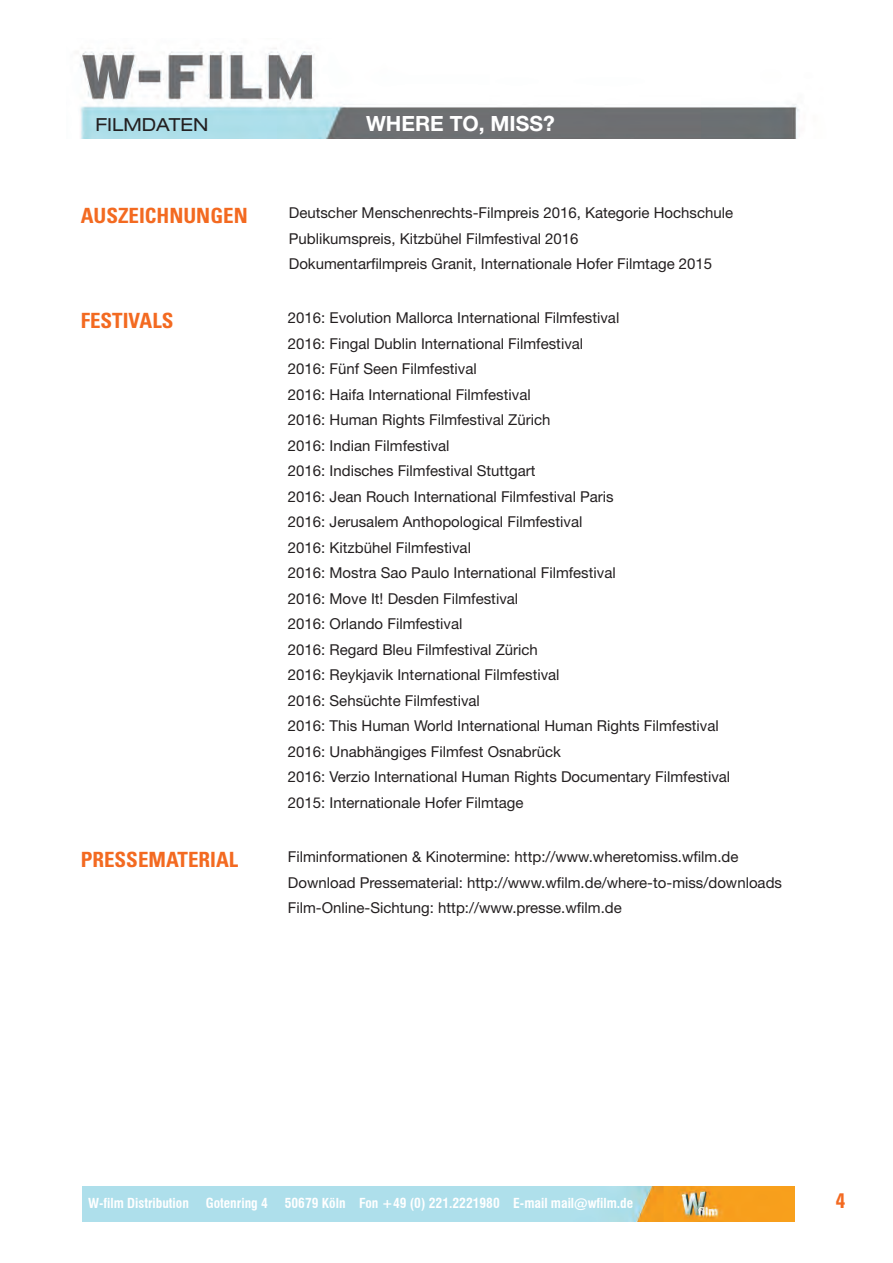
<style>
.page{position:relative;width:893px;height:1263px;background:#fff}
.page>*{position:absolute;margin:0;border:0;box-sizing:border-box;transform-origin:0 0}
.t1{font:700 condensed 21px "Univers LT Std";color:#f36a21}
.t2{font:700 21px "Helvetica Neue";color:#fff}
.t3{font:expanded 18px "Helvetica Neue";color:#231f20}
.t4{font:15px "Helvetica Neue LT Std";color:#231f20}
.t5{font:700 condensed 13.5px "Swiss 721 BT";color:#fff}
</style>
<div class="page">
<img style="left:80px;top:48px;width:719px;height:91px">
<img style="left:83px;top:1186px;width:712px;height:35px">
<p class="t3" style="left:95px;top:113px;width:115px">FILMDATEN</p>
<p class="t2" style="left:366px;top:110px;width:190px">WHERE TO, MISS?</p>
<p class="t1" style="left:81px;top:202px;width:168px">AUSZEICHNUNGEN</p>
<p class="t4" style="left:289px;top:204px;width:446px">Deutscher Menschenrechts-Filmpreis 2016, Kategorie Hochschule</p>
<p class="t4" style="left:289px;top:230px;width:291px">Publikumspreis, Kitzbühel Filmfestival 2016</p>
<p class="t4" style="left:289px;top:255px;width:425px">Dokumentarfilmpreis Granit, Internationale Hofer Filmtage 2015</p>
<p class="t1" style="left:81px;top:307px;width:94px">FESTIVALS</p>
<p class="t4" style="left:288px;top:309px;width:333px">2016: Evolution Mallorca International Filmfestival</p>
<p class="t4" style="left:288px;top:334px;width:297px">2016: Fingal Dublin International Filmfestival</p>
<p class="t4" style="left:288px;top:360px;width:190px">2016: Fünf Seen Filmfestival</p>
<p class="t4" style="left:288px;top:385px;width:244px">2016: Haifa International Filmfestival</p>
<p class="t4" style="left:288px;top:411px;width:264px">2016: Human Rights Filmfestival Zürich</p>
<p class="t4" style="left:288px;top:436px;width:163px">2016: Indian Filmfestival</p>
<p class="t4" style="left:288px;top:462px;width:249px">2016: Indisches Filmfestival Stuttgart</p>
<p class="t4" style="left:288px;top:487px;width:327px">2016: Jean Rouch International Filmfestival Paris</p>
<p class="t4" style="left:288px;top:513px;width:296px">2016: Jerusalem Anthopological Filmfestival</p>
<p class="t4" style="left:288px;top:538px;width:185px">2016: Kitzbühel Filmfestival</p>
<p class="t4" style="left:288px;top:564px;width:329px">2016: Mostra Sao Paulo International Filmfestival</p>
<p class="t4" style="left:288px;top:589px;width:232px">2016: Move It! Desden Filmfestival</p>
<p class="t4" style="left:288px;top:615px;width:176px">2016: Orlando Filmfestival</p>
<p class="t4" style="left:288px;top:640px;width:252px">2016: Regard Bleu Filmfestival Zürich</p>
<p class="t4" style="left:288px;top:666px;width:273px">2016: Reykjavik International Filmfestival</p>
<p class="t4" style="left:288px;top:691px;width:193px">2016: Sehsüchte Filmfestival</p>
<p class="t4" style="left:288px;top:717px;width:432px">2016: This Human World International Human Rights Filmfestival</p>
<p class="t4" style="left:288px;top:742px;width:275px">2016: Unabhängiges Filmfest Osnabrück</p>
<p class="t4" style="left:288px;top:768px;width:444px">2016: Verzio International Human Rights Documentary Filmfestival</p>
<p class="t4" style="left:288px;top:793px;width:237px">2015: Internationale Hofer Filmtage</p>
<p class="t1" style="left:81px;top:846px;width:159px">PRESSEMATERIAL</p>
<p class="t4" style="left:288px;top:848px;width:452px">Filminformationen &amp; Kinotermine: http://www.wheretomiss.wfilm.de</p>
<p class="t4" style="left:288px;top:873px;width:496px">Download Pressematerial: http://www.wfilm.de/where-to-miss/downloads</p>
<p class="t4" style="left:288px;top:899px;width:335px">Film-Online-Sichtung: http://www.presse.wfilm.de</p>
<p class="t5" style="left:88px;top:1195px;width:102px">W-film Distribution</p>
<p class="t5" style="left:206px;top:1195px;width:64px">Gotenring 4</p>
<p class="t5" style="left:285px;top:1195px;width:350px">50679 Köln Fon +49 (0) 221.2221980 E-mail mail@wfilm.de</p>
<p class="t1" style="left:836px;top:1188px;width:11px">4</p>
</div>
